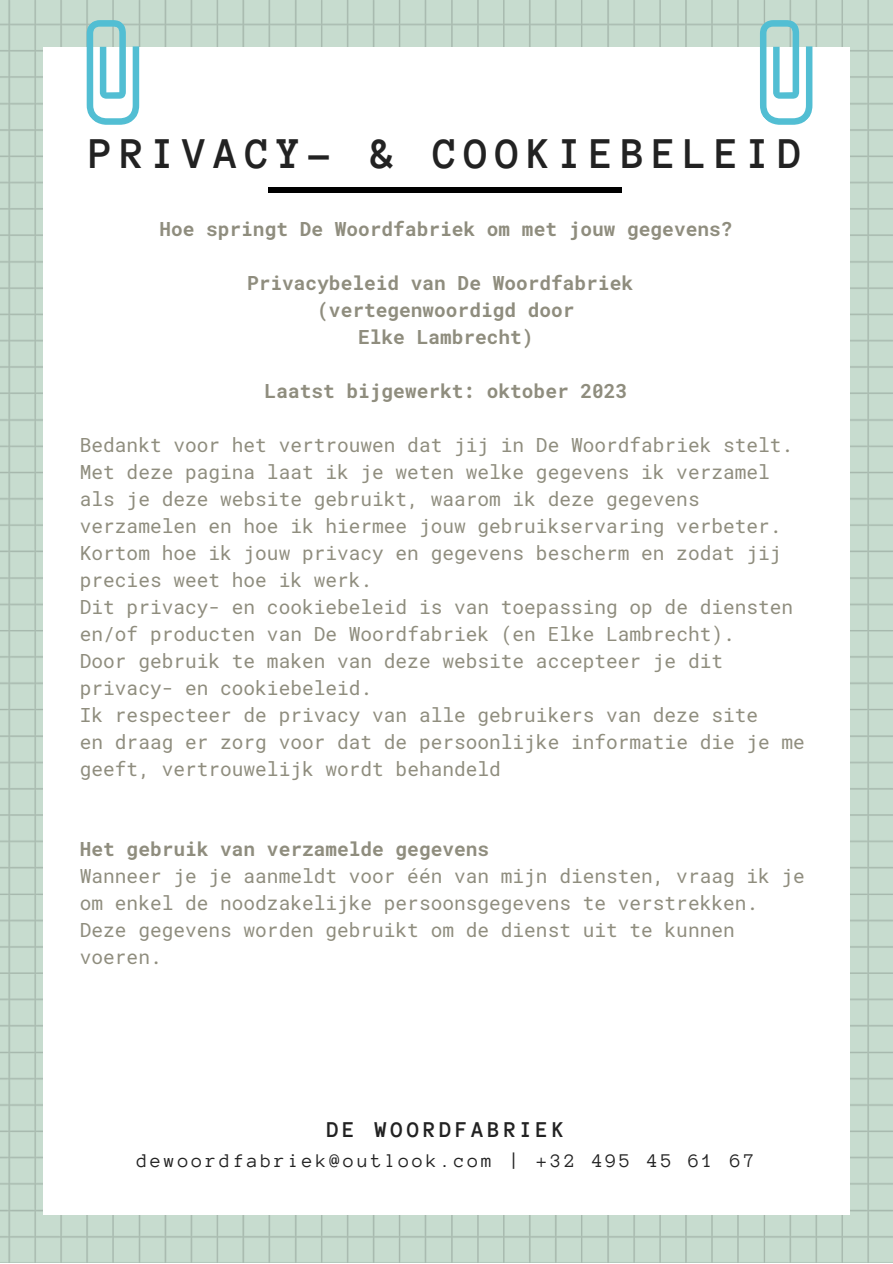
<style>
.page{position:relative;width:893px;height:1264px;background:#fff}
.page>*{position:absolute;margin:0;border:0;box-sizing:border-box;transform-origin:0 0}
.t1{font:700 45px "Anonymous Pro";letter-spacing:.15em;color:#222}
.t2{font:700 23.1px "Anonymous Pro";letter-spacing:.15em;color:#222}
.t3{font:19.8px "Anonymous Pro";letter-spacing:.15em;color:#222}
.t4{font:19.5px/27px "Roboto Mono";color:#8f8d7e}
.t5{font:700 19.5px "Roboto Mono";color:#8f8d7e}
</style>
<div class="page">
<img style="left:0;top:0;width:892px;height:1262px">
<div style="left:44px;top:48px;width:805px;height:1166px;background:#fff"></div>
<div style="left:268px;top:187px;width:354px;height:5px;background:#000"></div>
<svg style="left:87px;top:20px;width:52px;height:105px"></svg>
<svg style="left:759px;top:20px;width:53px;height:105px"></svg>
<p class="t1" style="left:89px;top:131px;width:714px">PRIVACY- &amp; COOKIEBELEID</p>
<p class="t5" style="left:159px;top:215px;width:574px">Hoe springt De Woordfabriek om met jouw gegevens?</p>
<p class="t5" style="left:247px;top:269px;width:387px">Privacybeleid van De Woordfabriek</p>
<p class="t5" style="left:317px;top:296px;width:259px">(vertegenwoordigd door</p>
<p class="t5" style="left:358px;top:323px;width:177px">Elke Lambrecht)</p>
<p class="t5" style="left:264px;top:377px;width:364px">Laatst bijgewerkt: oktober 2023</p>
<p class="t4" style="left:80px;top:430px;width:714px">Bedankt voor het vertrouwen dat jij in De Woordfabriek stelt.<br>Met deze pagina laat ik je weten welke gegevens ik verzamel als je deze website gebruikt, waarom ik deze gegevens verzamelen en hoe ik hiermee jouw gebruikservaring verbeter.<br>Kortom hoe ik jouw privacy en gegevens bescherm en zodat jij precies weet hoe ik werk.</p>
<p class="t4" style="left:80px;top:592px;width:714px">Dit privacy- en cookiebeleid is van toepassing op de diensten en/of producten van De Woordfabriek (en Elke Lambrecht).</p>
<p class="t4" style="left:80px;top:646px;width:644px">Door gebruik te maken van deze website accepteer je dit</p>
<p class="t4" style="left:80px;top:673px;width:294px">privacy- en cookiebeleid.</p>
<p class="t4" style="left:80px;top:700px;width:679px">Ik respecteer de privacy van alle gebruikers van deze site</p>
<p class="t4" style="left:80px;top:727px;width:726px">en draag er zorg voor dat de persoonlijke informatie die je me geeft, vertrouwelijk wordt behandeld</p>
<p class="t5" style="left:80px;top:836px;width:411px">Het gebruik van verzamelde gegevens</p>
<p class="t4" style="left:80px;top:862px;width:726px">Wanneer je je aanmeldt voor één van mijn diensten, vraag ik je om enkel de noodzakelijke persoonsgegevens te verstrekken.<br>Deze gegevens worden gebruikt om de dienst uit te kunnen voeren.</p>
<p class="t2" style="left:327px;top:1118px;width:239px">DE WOORDFABRIEK</p>
<p class="t3" style="left:137px;top:1151px;width:619px">dewoordfabriek@outlook.com | +32 495 45 61 67</p>
</div>
